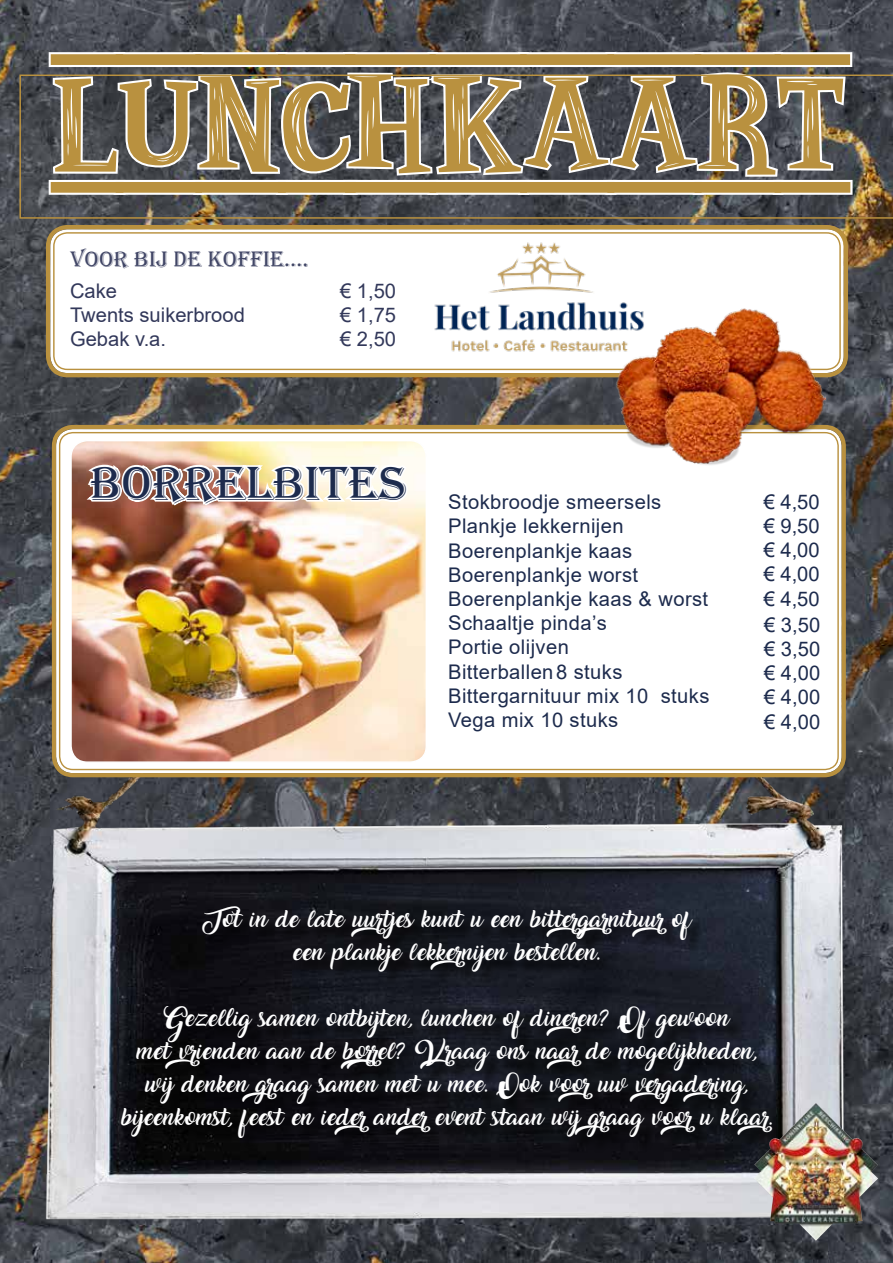
<style>
.page{position:relative;width:893px;height:1263px;background:#fff}
.page>*{position:absolute;margin:0;border:0;box-sizing:border-box;transform-origin:0 0}
.t1{font:114.45px "Ancient Ad";color:#b9913f;scale:1.14 1}
.t2{font:49.2px "Algerian";color:#1d2b4d}
.t3{font:23.1px "Algerian";color:#414666}
.t4{font:20.1px/24.2px "Arial";letter-spacing:.02em;color:#1d2b4d;text-align:justify}
.t5{font:20.1px "Arial";color:#32385a}
.t6{font:15px/33px "Amarillo";letter-spacing:.005em;color:#fff;text-align:center;scale:1.11 1}
</style>
<div class="page">
<img style="left:0;top:0;width:893px;height:763px">
<img style="left:0;top:763px;width:893px;height:500px">
<div style="left:56px;top:429px;width:786px;height:344px;background:#fff;border-radius:17px"></div>
<div style="left:52px;top:425px;width:794px;height:352px;border:4px solid #b9913f;border-radius:19px"></div>
<img style="left:72px;top:442px;width:353px;height:319px">
<div style="left:70px;top:440px;width:357px;height:323px;border:1px solid #fff;border-radius:16px"></div>
<div style="left:50px;top:229px;width:794px;height:144px;background:#fff;border-radius:17px"></div>
<div style="left:46px;top:225px;width:802px;height:152px;border:4px solid #b9913f;border-radius:19px"></div>
<div style="left:53px;top:232px;width:788px;height:138px;border:1px solid #b9913f;border-radius:14px"></div>
<svg style="left:20px;top:0;width:835px;height:75px;background:#616164"></svg>
<svg style="left:19px;top:75px;width:874px;height:144px"></svg>
<img style="left:615px;top:308px;width:211px;height:157px">
<svg style="left:82px;top:447px;width:328px;height:61px"></svg>
<div style="left:123px;top:909px;width:665px;height:245px;background:#000;opacity:.75"></div>
<img style="left:754px;top:1103px;width:124px;height:138px">
<img style="left:434px;top:242px;width:217px;height:119px">
<h1 class="t1" style="left:54px;top:50px;width:696px">LUNCHKAART</h1>
<h3 class="t3" style="left:71px;top:246px;width:240px">VOOR BIJ DE KOFFIE….</h3>
<h3 class="t5" style="left:70px;top:277px;width:49px">Cake</h3>
<h3 class="t5" style="left:340px;top:277px;width:58px">€ 1,50</h3>
<h3 class="t5" style="left:70px;top:301px;width:176px">Twents suikerbrood</h3>
<h3 class="t5" style="left:340px;top:301px;width:58px">€ 1,75</h3>
<h3 class="t5" style="left:70px;top:325px;width:98px">Gebak v.a.</h3>
<h3 class="t5" style="left:340px;top:325px;width:58px">€ 2,50</h3>
<h2 class="t2" style="left:90px;top:456px;width:33px">BORRE</h2>
<h2 class="t2" style="left:246px;top:456px;width:162px">LBITES</h2>
<h3 class="t4" style="left:448px;top:490px;width:263px;text-align:left">Stokbroodje smeersels<br>Plankje lekkernijen<br>Boerenplankje kaas<br>Boerenplankje worst<br>Boerenplankje kaas &amp; worst<br>Schaaltje pinda’s<br>Portie olijven<br>Bitterballen8 stuks<br>Bittergarnituur mix 10 stuks<br>Vega mix 10 stuks</h3>
<h3 class="t4" style="left:764px;top:490px;width:58px">€ 4,50 € 9,50 € 4,00 € 4,00 € 4,50</h3>
<h3 class="t4" style="left:764px;top:612px;width:58px">€ 3,50 € 3,50 € 4,00 € 4,00 € 4,00</h3>
<p class="t6" style="left:202px;top:905px;width:443px">Tot in de late uurtjes kunt u een bittergarnituurof een plankje lekkernijen bestellen.</p>
<p class="t6" style="left:165px;top:1004px;width:510px">Gezellig samen ontbijten, lunchen of dineren? Of gewoon</p>
<p class="t6" style="left:137px;top:1037px;width:560px">met vrienden aan de borrel? V raag ons naarde mogelijkheden,</p>
<p class="t6" style="left:146px;top:1070px;width:545px">wijdenken graag samen met u mee. Ook vooruw vergadering,</p>
<p class="t6" style="left:121px;top:1103px;width:611px">bijeenkomst, feest en iederanderevent staan wijgraag vooru klaar.</p>
</div>
